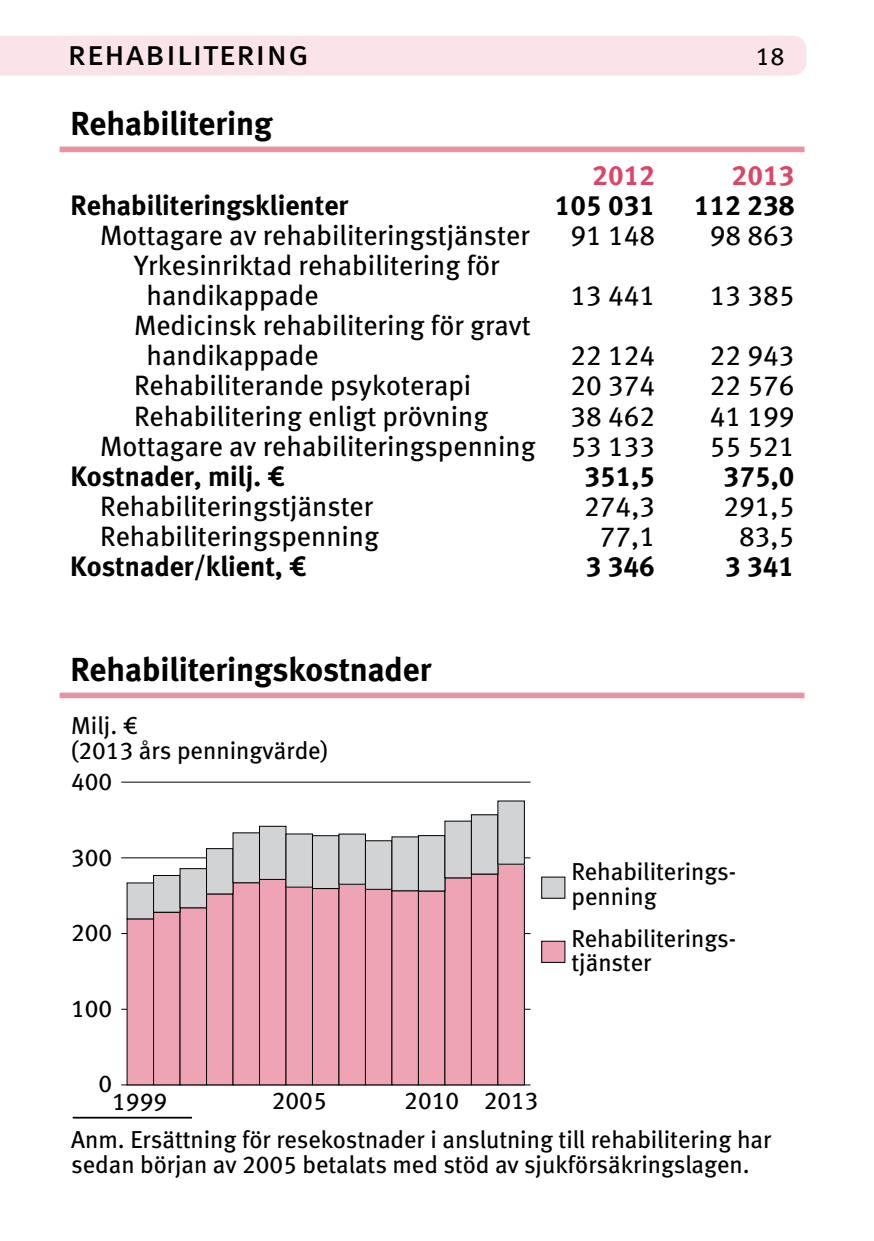
<style>
.page{position:relative;width:874px;height:1241px;background:#fff}
.page>*{position:absolute;margin:0;border:0;box-sizing:border-box;transform-origin:0 0}
.t1{font:35px "Meta Book LF Caps";letter-spacing:.025em;color:#000}
.t2{font:33.25px "Meta Bold LF";letter-spacing:-.005em;color:#000}
.t3{font:28px/30.1px "Meta Book LF";color:#000}
.t4{font:28px "Meta Bold LF";color:#000}
.t5{font:28px "Meta Bold LF";color:#dc4666}
.t6{font:25.2px "Meta Book LF Caps";color:#000}
.t7{font:24.5px/24.5px "Meta Book LF";color:#000}
</style>
<div class="page">
<div style="left:0;top:36px;width:806px;height:39px;background:#fae4e9"></div>
<div style="left:60px;top:146px;width:744px;height:6px;background:#ea92a4"></div>
<div style="left:60px;top:692px;width:744px;height:6px;background:#ea92a4"></div>
<hr style="left:73px;top:1116px;width:119px;height:2px;background:#000">
<div style="left:541px;top:941px;width:23px;height:21px;background:#eea4b4"></div>
<div style="left:541px;top:940px;width:24px;height:22px;border:1px solid #000"></div>
<div style="left:541px;top:876px;width:23px;height:22px;background:#d1d3d4"></div>
<hr style="left:121px;top:1084px;width:409px;height:1px;background:#000">
<hr style="left:121px;top:1008px;width:409px;height:1px;background:#000">
<hr style="left:121px;top:932px;width:409px;height:2px;background:#000">
<hr style="left:121px;top:857px;width:409px;height:1px;background:#000">
<hr style="left:121px;top:781px;width:409px;height:1px;background:#000">
<div style="left:127px;top:918px;width:26px;height:166px;background:#eea4b4"></div>
<div style="left:153px;top:912px;width:27px;height:172px;background:#eea4b4"></div>
<div style="left:153px;top:911px;width:27px;height:174px;border:1px solid #000"></div>
<div style="left:180px;top:907px;width:26px;height:177px;background:#eea4b4"></div>
<div style="left:206px;top:893px;width:27px;height:191px;background:#eea4b4"></div>
<div style="left:206px;top:893px;width:27px;height:192px;border:1px solid #000"></div>
<div style="left:233px;top:882px;width:26px;height:202px;background:#eea4b4"></div>
<div style="left:259px;top:879px;width:27px;height:205px;background:#eea4b4"></div>
<div style="left:259px;top:878px;width:27px;height:207px;border:1px solid #000"></div>
<div style="left:286px;top:887px;width:26px;height:197px;background:#eea4b4"></div>
<div style="left:285px;top:886px;width:28px;height:199px;border:1px solid #000"></div>
<div style="left:312px;top:888px;width:27px;height:196px;background:#eea4b4"></div>
<div style="left:312px;top:888px;width:27px;height:197px;border:1px solid #000"></div>
<div style="left:339px;top:884px;width:26px;height:200px;background:#eea4b4"></div>
<div style="left:338px;top:883px;width:28px;height:202px;border:1px solid #000"></div>
<div style="left:365px;top:889px;width:27px;height:195px;background:#eea4b4"></div>
<div style="left:365px;top:888px;width:27px;height:197px;border:1px solid #000"></div>
<div style="left:392px;top:890px;width:26px;height:194px;background:#eea4b4"></div>
<div style="left:391px;top:890px;width:27px;height:195px;border:1px solid #000"></div>
<div style="left:418px;top:890px;width:26px;height:194px;background:#eea4b4"></div>
<div style="left:418px;top:890px;width:27px;height:195px;border:1px solid #000"></div>
<div style="left:444px;top:877px;width:27px;height:207px;background:#eea4b4"></div>
<div style="left:444px;top:877px;width:27px;height:208px;border:1px solid #000"></div>
<div style="left:471px;top:873px;width:26px;height:211px;background:#eea4b4"></div>
<div style="left:470px;top:873px;width:28px;height:212px;border:1px solid #000"></div>
<div style="left:497px;top:864px;width:27px;height:220px;background:#eea4b4"></div>
<div style="left:497px;top:863px;width:27px;height:222px;border:1px solid #000"></div>
<div style="left:127px;top:882px;width:26px;height:36px;background:#d1d3d4"></div>
<div style="left:153px;top:875px;width:27px;height:37px;background:#d1d3d4"></div>
<div style="left:153px;top:874px;width:27px;height:38px;border:1px solid #000"></div>
<div style="left:180px;top:868px;width:26px;height:39px;background:#d1d3d4"></div>
<div style="left:179px;top:868px;width:28px;height:40px;border:1px solid #000"></div>
<div style="left:206px;top:848px;width:27px;height:45px;background:#d1d3d4"></div>
<div style="left:206px;top:848px;width:27px;height:46px;border:1px solid #000"></div>
<div style="left:233px;top:832px;width:26px;height:50px;background:#d1d3d4"></div>
<div style="left:232px;top:832px;width:28px;height:51px;border:1px solid #000"></div>
<div style="left:259px;top:826px;width:27px;height:53px;background:#d1d3d4"></div>
<div style="left:259px;top:825px;width:27px;height:54px;border:1px solid #000"></div>
<div style="left:286px;top:833px;width:26px;height:54px;background:#d1d3d4"></div>
<div style="left:285px;top:833px;width:28px;height:54px;border:1px solid #000"></div>
<div style="left:312px;top:835px;width:27px;height:53px;background:#d1d3d4"></div>
<div style="left:312px;top:835px;width:27px;height:53px;border:1px solid #000"></div>
<div style="left:339px;top:834px;width:26px;height:50px;background:#d1d3d4"></div>
<div style="left:338px;top:833px;width:28px;height:51px;border:1px solid #000"></div>
<div style="left:365px;top:840px;width:27px;height:49px;background:#d1d3d4"></div>
<div style="left:365px;top:840px;width:27px;height:49px;border:1px solid #000"></div>
<div style="left:392px;top:836px;width:26px;height:54px;background:#d1d3d4"></div>
<div style="left:391px;top:836px;width:27px;height:55px;border:1px solid #000"></div>
<div style="left:418px;top:835px;width:26px;height:55px;background:#d1d3d4"></div>
<div style="left:418px;top:835px;width:27px;height:56px;border:1px solid #000"></div>
<div style="left:444px;top:821px;width:27px;height:56px;background:#d1d3d4"></div>
<div style="left:444px;top:820px;width:27px;height:58px;border:1px solid #000"></div>
<div style="left:471px;top:814px;width:26px;height:59px;background:#d1d3d4"></div>
<div style="left:470px;top:814px;width:28px;height:60px;border:1px solid #000"></div>
<div style="left:497px;top:800px;width:27px;height:64px;background:#d1d3d4"></div>
<p class="t1" style="left:67px;top:32px;width:243px">rehabilitering</p>
<p class="t6" style="left:755px;top:41px;width:30px">18</p>
<p class="t2" style="left:70px;top:104px;width:203px">Rehabilitering</p>
<p class="t5" style="left:592px;top:158px;width:64px">2012</p>
<p class="t5" style="left:731px;top:158px;width:64px">2013</p>
<p class="t4" style="left:70px;top:189px;width:279px">Rehabiliteringsklienter</p>
<p class="t4" style="left:554px;top:189px;width:102px">105 031</p>
<p class="t4" style="left:693px;top:189px;width:102px">112 238</p>
<p class="t3" style="left:100px;top:220px;width:431px">Mottagare av rehabiliteringstjänster</p>
<p class="t3" style="left:570px;top:220px;width:86px">91 148</p>
<p class="t3" style="left:709px;top:220px;width:86px">98 863</p>
<p class="t3" style="left:146px;top:250px;width:354px;text-indent:-13px">Yrkesinriktad rehabilitering för handikappade</p>
<p class="t3" style="left:570px;top:280px;width:86px">13 441</p>
<p class="t3" style="left:709px;top:280px;width:86px">13 385</p>
<p class="t3" style="left:146px;top:310px;width:385px;text-indent:-13px">Medicinsk rehabilitering för gravt handikappade</p>
<p class="t3" style="left:570px;top:340px;width:86px">22 124</p>
<p class="t3" style="left:709px;top:340px;width:86px">22 943</p>
<p class="t3" style="left:134px;top:370px;width:339px">Rehabiliterande psykoterapi</p>
<p class="t3" style="left:570px;top:370px;width:86px">20 374</p>
<p class="t3" style="left:709px;top:370px;width:86px">22 576</p>
<p class="t3" style="left:134px;top:400px;width:355px">Rehabilitering enligt prövning</p>
<p class="t3" style="left:570px;top:400px;width:86px">38 462</p>
<p class="t3" style="left:709px;top:400px;width:86px">41 199</p>
<p class="t3" style="left:100px;top:431px;width:556px">Mottagare av rehabiliteringspenning 53 133</p>
<p class="t3" style="left:709px;top:431px;width:86px">55 521</p>
<p class="t4" style="left:70px;top:459px;width:216px">Kostnader, milj. €</p>
<p class="t4" style="left:584px;top:459px;width:72px">351,5</p>
<p class="t4" style="left:723px;top:459px;width:72px">375,0</p>
<p class="t3" style="left:100px;top:491px;width:274px">Rehabiliteringstjänster</p>
<p class="t3" style="left:584px;top:491px;width:72px">274,3</p>
<p class="t3" style="left:723px;top:491px;width:72px">291,5</p>
<p class="t3" style="left:100px;top:521px;width:280px">Rehabiliteringspenning</p>
<p class="t3" style="left:599px;top:521px;width:57px">77,1</p>
<p class="t3" style="left:738px;top:521px;width:57px">83,5</p>
<p class="t4" style="left:70px;top:550px;width:238px">Kostnader/klient, €</p>
<p class="t4" style="left:585px;top:550px;width:71px">3 346</p>
<p class="t4" style="left:724px;top:550px;width:71px">3 341</p>
<p class="t2" style="left:70px;top:649px;width:362px">Rehabiliteringskostnader</p>
<p class="t7" style="left:71px;top:713px;width:258px">Milj. €<br>(2013 års penningvärde)</p>
<p class="t7" style="left:71px;top:769px;width:43px">400</p>
<p class="t7" style="left:71px;top:845px;width:43px">300</p>
<p class="t7" style="left:71px;top:920px;width:43px">200</p>
<p class="t7" style="left:71px;top:996px;width:43px">100</p>
<p class="t7" style="left:99px;top:1070px;width:15px">0</p>
<p class="t7" style="left:112px;top:1088px;width:56px">1999</p>
<p class="t7" style="left:272px;top:1087px;width:56px">2005</p>
<p class="t7" style="left:404px;top:1087px;width:136px">2010 2013</p>
<p class="t7" style="left:571px;top:859px;width:166px">Rehabiliterings&shy;penning</p>
<p class="t7" style="left:571px;top:925px;width:166px">Rehabiliterings&shy;tjänster</p>
<p class="t7" style="left:71px;top:1127px;width:701px">Anm. Ersättning för resekostnader i anslutning till rehabilitering har sedan början av 2005 betalats med stöd av sjukförsäkringslagen.</p>
</div>
